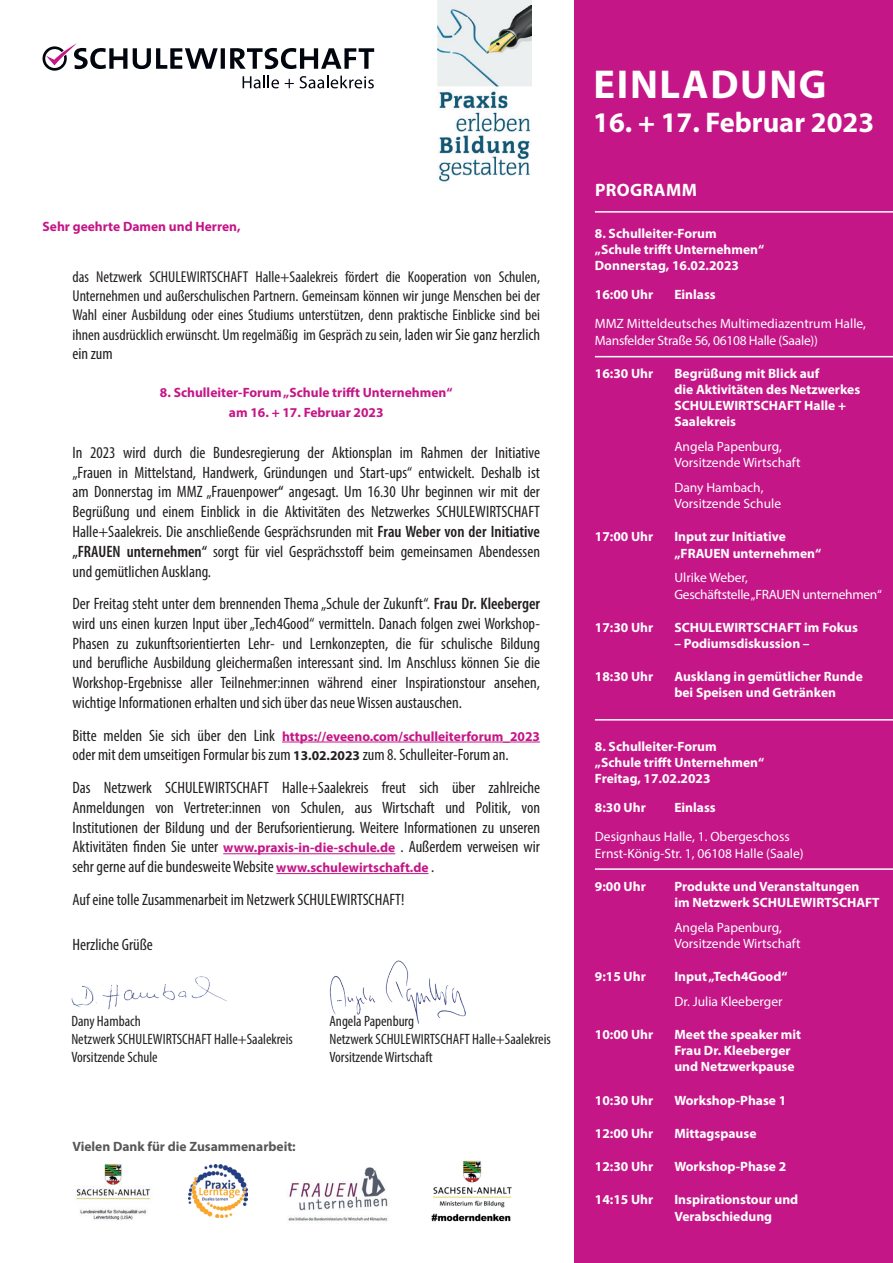
<style>
.page{position:relative;width:893px;height:1263px;background:#fff}
.page>*{position:absolute;margin:0;border:0;box-sizing:border-box;transform-origin:0 0}
.t1{font:700 40.5px "Myriad Pro";letter-spacing:.04em;color:#fff}
.t2{font:700 28.5px "Myriad Pro";color:#fff}
.t3{font:700 18px "Myriad Pro";letter-spacing:.02em;color:#fff}
.t4{font:condensed 16.5px/19.8px "Myriad Pro";color:#231f20;text-align:justify}
.t5{font:condensed 15.75px/19.2px "Myriad Pro";color:#231f20;text-align:justify}
.t6{font:condensed 15px/18px "Myriad Pro";color:#231f20}
.t7{font:700 13.5px/16.2px "Myriad Pro";color:#fff}
.t8{font:13.5px/16.2px "Myriad Pro";color:#fff}
.t9{font:700 13.5px/19.8px "Myriad Pro";color:#c51687;text-align:center}
.t10{font:13.5px/16.2px "Myriad Pro";letter-spacing:-.02em;color:#fff}
.t11{font:700 13.5px "Myriad Pro";color:#57585a}
.s1{font-size:16.5px}
.s2{font-weight:600}
.s3{font-weight:400;font-stretch:condensed;font-size:16.5px;color:#231f20}
.s4{font-weight:700;font-stretch:normal;font-size:13.5px}
.s5{font-weight:700;font-stretch:normal;font-size:13.5px;color:#c51687}
</style>
<div class="page">
<img style="left:330px;top:960px;width:135px;height:63px">
<div style="left:574px;top:0;width:319px;height:1263px;background:#c51687"></div>
<img style="left:438px;top:5px;width:93px;height:177px">
<div style="left:438px;top:0;width:93px;height:5px;background:#ebeff0"></div>
<svg style="left:43px;top:43px;width:331px;height:45px"></svg>
<img style="left:188px;top:1164px;width:60px;height:54px">
<img style="left:76px;top:1164px;width:75px;height:56px">
<hr style="left:595px;top:211px;width:298px;height:2px;background:#fff">
<hr style="left:595px;top:719px;width:298px;height:1px;background:#fff">
<hr style="left:595px;top:356px;width:298px;height:1px;background:#fff">
<hr style="left:595px;top:868px;width:298px;height:2px;background:#fff">
<img style="left:71px;top:976px;width:156px;height:34px">
<img style="left:288px;top:1167px;width:100px;height:54px">
<img style="left:433px;top:1160px;width:79px;height:48px">
<img style="left:431px;top:1213px;width:80px;height:9px">
<hr style="left:282px;top:742px;width:258px;height:1px;background:#c51687">
<hr style="left:223px;top:853px;width:172px;height:1px;background:#c51687">
<hr style="left:276px;top:873px;width:153px;height:1px;background:#c51687">
<p class="t9" style="left:43px;top:216px;width:200px">Sehr geehrte Damen und Herren,</p>
<p class="t5" style="left:72px;top:267px;width:469px">das Netzwerk SCHULEWIRTSCHAFT Halle+Saalekreis fördert die Kooperation von Schulen, Unternehmen und außerschulischen Partnern. Gemeinsam können wir junge Menschen bei der Wahl einer Ausbildung oder eines Studiums unterstützen, denn praktische Einblicke sind bei ihnen ausdrücklich erwünscht. Um regelmäßig im Gespräch zu sein, <span class="s1">laden wir Sie ganz herzlich</span></p>
<p class="t4" style="left:72px;top:344px;width:42px">ein zum</p>
<p class="t9" style="left:160px;top:382px;width:294px">8. Schulleiter-Forum „Schule trifft Unternehmen“ am 16. + 17. Februar 2023</p>
<p class="t4" style="left:72px;top:442px;width:469px">In 2023 wird durch die Bundesregierung der Aktionsplan im Rahmen der Initiative „Frauen in Mittelstand, Handwerk, Gründungen und Start-ups“ entwickelt. Deshalb ist am Donnerstag im MMZ „Frauenpower<span class="s2">“</span> angesagt. Um 16.30 Uhr beginnen wir mit der Begrüßung und einem Einblick in die Aktivitäten des Netzwerkes SCHULEWIRTSCHAFT Halle+Saalekreis. Die anschließende Gesprächsrunden mit <span class="s2">Frau Weber von der Initiative „FRAUEN unternehmen“</span> sorgt für viel Gesprächsstoff beim gemeinsamen Abendessen und gemütlichen Ausklang.</p>
<p class="t4" style="left:72px;top:593px;width:469px">Der Freitag steht unter dem brennenden Thema „Schule der Zukunft“. <span class="s2">Frau Dr. Kleeberger </span>wird uns einen kurzen Input über „Tech4Good“ vermitteln. Danach folgen zwei Workshop-Phasen zu zukunftsorientierten Lehr- und Lernkonzepten, die für schulische Bildung und berufliche Ausbildung gleichermaßen interessant sind. Im Anschluss können Sie die Workshop-Ergebnisse aller Teilnehmer:innen während einer Inspirationstour ansehen, wichtige Informationen erhalten und sich über das neue Wissen austauschen.</p>
<p class="t9" style="left:72px;top:726px;width:469px"><span class="s3">Bitte melden Sie sich über den Link</span> https://eveeno.com/schulleiterforum_2023</p>
<p class="t4" style="left:72px;top:738px;width:469px;line-height:32.5px">oder mit dem umseitigen Formular bis zum <span class="s4">13.02.2023</span> zum 8. Schulleiter-Forum an.<br>Das Netzwerk SCHULEWIRTSCHAFT Halle+Saalekreis freut sich über zahlreiche</p>
<p class="t4" style="left:72px;top:797px;width:469px">Anmeldungen von Vertreter:innen von Schulen, aus Wirtschaft und Politik, von Institutionen der Bildung und der Berufsorientierung. Weitere Informationen zu unseren Aktivitäten finden Sie unter <span class="s5">www.praxis-in-die-schule.de</span> . Außerdem verweisen wir sehr gerne auf die bundesweite Website <span class="s5">www.schulewirtschaft.de</span> .</p>
<p class="t4" style="left:73px;top:889px;width:333px">Auf eine tolle Zusammenarbeit im Netzwerk SCHULEWIRTSCHAFT!</p>
<p class="t4" style="left:73px;top:934px;width:82px">Herzliche Grüße</p>
<p class="t6" style="left:71px;top:1011px;width:223px">Dany Hambach<br>Netzwerk SCHULEWIRTSCHAFT Halle+Saalekreis<br>Vorsitzende Schule</p>
<p class="t11" style="left:72px;top:1138px;width:225px">Vielen Dank für die Zusammenarbeit:</p>
<p class="t6" style="left:329px;top:1011px;width:223px">Angela Papenburg<br>Netzwerk SCHULEWIRTSCHAFT Halle+Saalekreis<br>Vorsitzende Wirtschaft</p>
<h1 class="t1" style="left:594px;top:58px;width:234px">EINLADUNG</h1>
<h2 class="t2" style="left:593px;top:104px;width:282px">16. + 17. Februar 2023</h2>
<p class="t3" style="left:595px;top:179px;width:103px">PROGRAMM</p>
<p class="t7" style="left:595px;top:225px;width:171px">8. Schulleiter-Forum „Schule trifft Unternehmen“<br>Donnerstag, 16.02.2023</p>
<p class="t7" style="left:595px;top:286px;width:60px">16:00 Uhr</p>
<p class="t7" style="left:674px;top:286px;width:43px">Einlass</p>
<p class="t8" style="left:595px;top:316px;width:273px">MMZ Mitteldeutsches Multimediazentrum Halle,<br>Mansfelder Straße 56, 06108 Halle (Saale))</p>
<p class="t7" style="left:595px;top:365px;width:60px">16:30 Uhr</p>
<p class="t7" style="left:674px;top:365px;width:187px">Begrüßung mit Blick auf<br>die Aktivitäten des Netzwerkes<br>SCHULEWIRTSCHAFT Halle +<br>Saalekreis</p>
<p class="t8" style="left:674px;top:438px;width:128px">Angela Papenburg,<br>Vorsitzende Wirtschaft</p>
<p class="t8" style="left:674px;top:479px;width:108px">Dany Hambach,<br>Vorsitzende Schule</p>
<p class="t7" style="left:595px;top:528px;width:60px">17:00 Uhr</p>
<p class="t7" style="left:674px;top:528px;width:148px">Input zur Initiative „FRAUEN unternehmen“</p>
<p class="t10" style="left:674px;top:569px;width:209px">Ulrike Weber,<br>Geschäftstelle „FRAUEN unternehmen“</p>
<p class="t7" style="left:595px;top:619px;width:60px">17:30 Uhr</p>
<p class="t7" style="left:674px;top:619px;width:185px">SCHULEWIRTSCHAFT im Fokus</p>
<p class="t7" style="left:674px;top:635px;width:137px">– Podiumsdiskussion –</p>
<p class="t7" style="left:595px;top:668px;width:60px">18:30 Uhr</p>
<p class="t7" style="left:674px;top:668px;width:190px">Ausklang in gemütlicher Runde bei Speisen und Getränken</p>
<p class="t7" style="left:595px;top:738px;width:171px">8. Schulleiter-Forum „Schule trifft Unternehmen“<br>Freitag, 17.02.2023</p>
<p class="t7" style="left:595px;top:799px;width:52px">8:30 Uhr</p>
<p class="t7" style="left:674px;top:799px;width:43px">Einlass</p>
<p class="t8" style="left:595px;top:828px;width:210px">Designhaus Halle, 1. Obergeschoss<br>Ernst-König-Str. 1, 06108 Halle (Saale)</p>
<p class="t7" style="left:595px;top:878px;width:52px">9:00 Uhr</p>
<p class="t7" style="left:674px;top:878px;width:207px">Produkte und Veranstaltungen<br>im Netzwerk SCHULEWIRTSCHAFT</p>
<p class="t8" style="left:674px;top:919px;width:128px">Angela Papenburg,<br>Vorsitzende Wirtschaft</p>
<p class="t7" style="left:595px;top:968px;width:52px">9:15 Uhr</p>
<p class="t7" style="left:674px;top:968px;width:115px">Input „Tech4Good“</p>
<p class="t8" style="left:674px;top:993px;width:110px">Dr. Julia Kleeberger</p>
<p class="t7" style="left:595px;top:1026px;width:60px">10:00 Uhr</p>
<p class="t7" style="left:674px;top:1026px;width:128px">Meet the speaker mit<br>Frau Dr. Kleeberger und Netzwerkpause</p>
<p class="t7" style="left:595px;top:1091px;width:60px">10:30 Uhr</p>
<p class="t7" style="left:674px;top:1091px;width:113px">Workshop-Phase 1</p>
<p class="t7" style="left:595px;top:1125px;width:60px">12:00 Uhr</p>
<p class="t7" style="left:674px;top:1125px;width:84px">Mittagspause</p>
<p class="t7" style="left:595px;top:1158px;width:60px">12:30 Uhr</p>
<p class="t7" style="left:674px;top:1158px;width:113px">Workshop-Phase 2</p>
<p class="t7" style="left:595px;top:1191px;width:60px">14:15 Uhr</p>
<p class="t7" style="left:674px;top:1191px;width:125px">Inspirationstour und<br>Verabschiedung</p>
</div>
